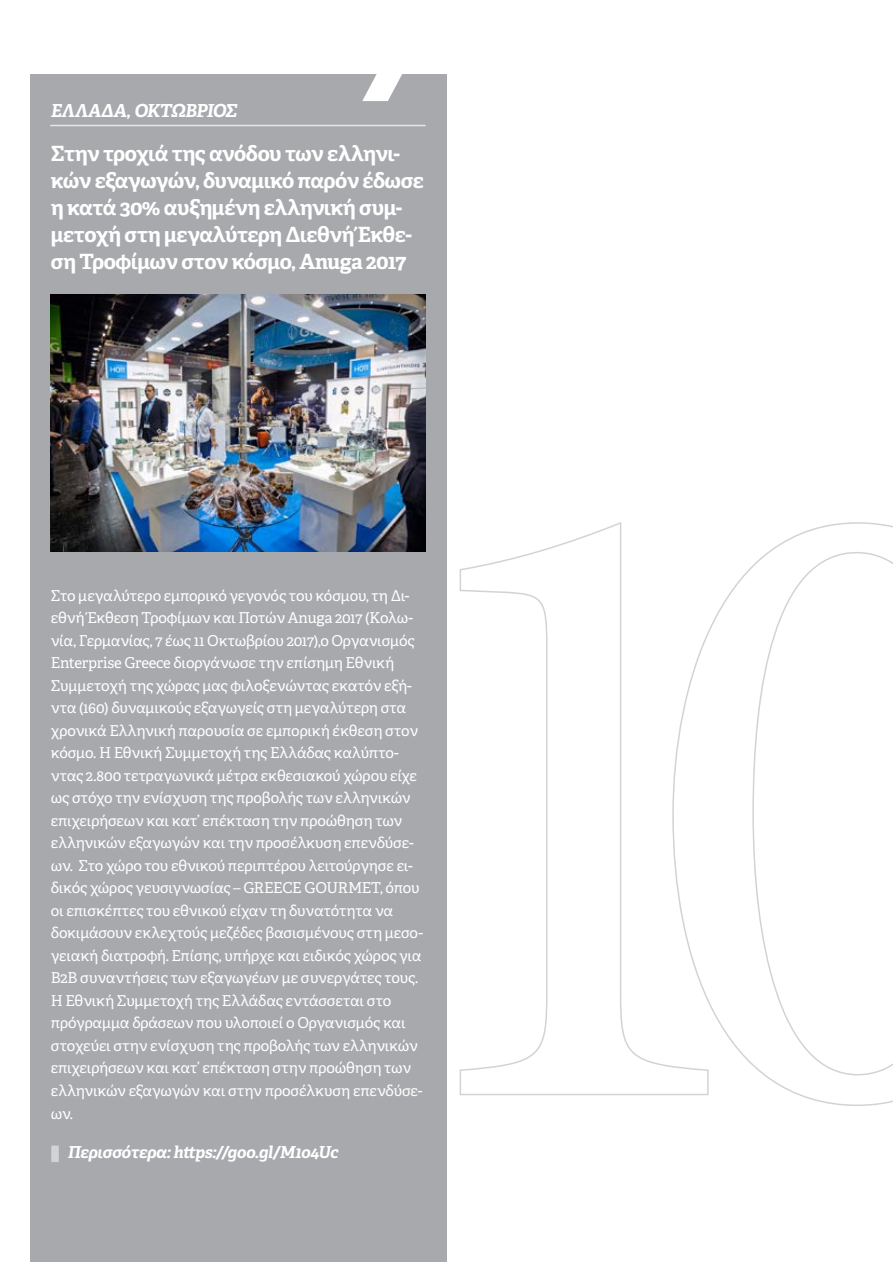
<style>
.page{position:relative;width:893px;height:1263px;background:#fff}
.page>*{position:absolute;margin:0;border:0;box-sizing:border-box;transform-origin:0 0}
.t1{font:700 21px/27px "Adelle PE";letter-spacing:-.04em;color:#fff}
.t2{font:italic 700 18px "Adelle PE";letter-spacing:-.03em;color:#fff}
.t3{font:italic 700 16.5px "Adelle PE";letter-spacing:-.035em;color:#fff}
.t4{font:15px/22.5px "Adelle PE";letter-spacing:-.02em;color:#fff}
</style>
<div class="page">
<svg style="left:459px;top:522px;width:212px;height:574px"></svg>
<svg style="left:671px;top:522px;width:222px;height:584px"></svg>
<div style="left:30px;top:74px;width:416px;height:1188px;background:#a7a9ac"></div>
<svg style="left:362px;top:74px;width:40px;height:27px"></svg>
<hr style="left:51px;top:125px;width:374px;height:1px;background:#e6e7e8">
<div style="left:51px;top:1145px;width:8px;height:17px;background:#d1d3d4"></div>
<img style="left:51px;top:295px;width:374px;height:257px">
<p class="t2" style="left:51px;top:97px;width:188px">ΕΛΛΑΔΑ, ΟΚΤΩΒΡΙΟΣ</p>
<h1 class="t1" style="left:51px;top:139px;width:375px">Στην τροχιά της ανόδου των ελληνι&shy;κών εξαγωγών, δυναμικό παρόν έδωσε η κατά 30% αυξημένη ελληνική συμ&shy;μετοχή στη μεγαλύτερη Διεθνή Έκθε&shy;ση Τροφίμων στον κόσμο, Anuga 2017</h1>
<p class="t4" style="left:51px;top:584px;width:374px">Στο μεγαλύτερο εμπορικό γεγονός του κόσμου, τη Δι&shy;εθνή Έκθεση Τροφίμων και Ποτών Anuga 2017 (Κολω&shy;νία, Γερμανίας, 7 έως 11 Οκτωβρίου 2017),ο Οργανισμός Enterprise Greece διοργάνωσε την επίσημη Εθνική Συμμετοχή της χώρας μας φιλοξενώντας εκατόν εξή&shy;ντα (160) δυναμικούς εξαγωγείς στη μεγαλύτερη στα χρονικά Ελληνική παρουσία σε εμπορική έκθεση στον κόσμο. Η Εθνική Συμμετοχή της Ελλάδας καλύπτο&shy;ντας 2.800 τετραγωνικά μέτρα εκθεσιακού χώρου είχε ως στόχο την ενίσχυση της προβολής των ελληνικών επιχειρήσεων και κατ’ επέκταση την προώθηση των ελληνικών εξαγωγών και την προσέλκυση επενδύσε&shy;ων. Στο χώρο του εθνικού περιπτέρου λειτούργησε ει&shy;δικός χώρος γευσιγνωσίας – GREECE GOURMET, όπου οι επισκέπτες του εθνικού είχαν τη δυνατότητα να δοκιμάσουν εκλεχτούς μεζέδες βασισμένους στη μεσο&shy;γειακή διατροφή. Επίσης, υπήρχε και ειδικός χώρος για B2B συναντήσεις των εξαγωγέων με συνεργάτες τους.<br>Η Εθνική Συμμετοχή της Ελλάδας εντάσσεται στο πρόγραμμα δράσεων που υλοποιεί ο Οργανισμός και στοχεύει στην ενίσχυση της προβολής των ελληνικών επιχειρήσεων και κατ’ επέκταση στην προώθηση των ελληνικών εξαγωγών και στην προσέλκυση επενδύσε&shy;ων.</p>
<p class="t3" style="left:68px;top:1140px;width:272px">Περισσότερα: https://goo.gl/M1o4Uc</p>
</div>
